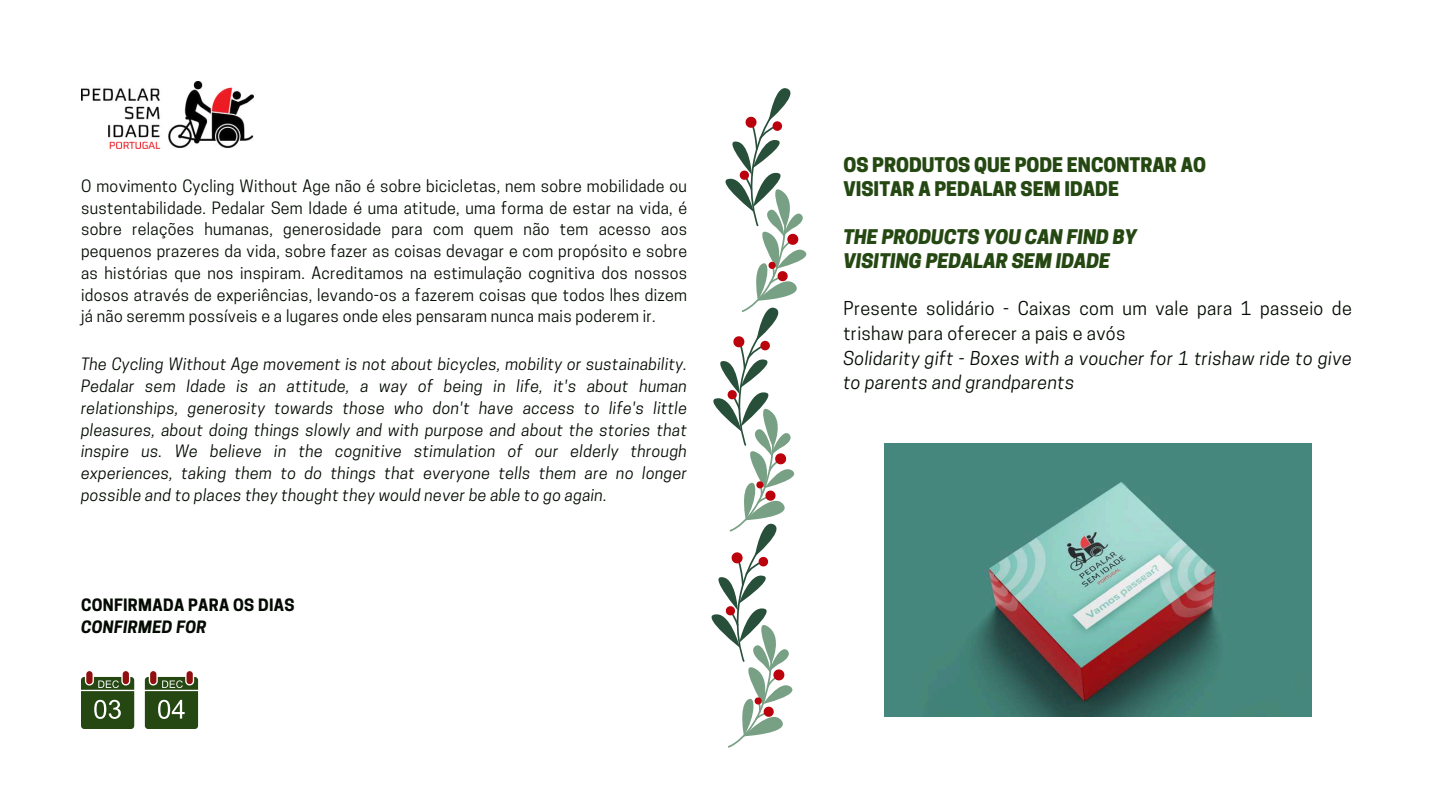
<style>
.page{position:relative;width:1440px;height:810px;background:#fff}
.page>*{position:absolute;margin:0;border:0;box-sizing:border-box;transform-origin:0 0}
.t1{font:800 19px/24px "Cooper Hewitt";color:#254813}
.t2{font:italic 800 19px/24px "Cooper Hewitt";color:#254813}
.t3{font:italic 18px/24.8px "Cooper Hewitt";letter-spacing:.02em;color:#030b02}
.t4{font:18px/24.8px "Cooper Hewitt";letter-spacing:.02em;color:#030b02}
.t5{font:16px/21.8px "Cooper Hewitt";letter-spacing:.02em;color:#030b02;text-align:justify}
.t6{font:italic 16px/21.8px "Cooper Hewitt";letter-spacing:.02em;color:#030b02;text-align:justify}
.t7{font:700 16px "Cooper Hewitt";letter-spacing:.02em;color:#030b02}
.t8{font:italic 700 16px "Cooper Hewitt";letter-spacing:.02em;color:#030b02}
</style>
<div class="page">
<svg style="left:145px;top:671px;width:53px;height:58px;background:#566a42"></svg>
<svg style="left:81px;top:671px;width:53px;height:58px;background:#566a42"></svg>
<svg style="left:711px;top:88px;width:96px;height:660px"></svg>
<img style="left:81px;top:81px;width:173px;height:67px">
<img style="left:884px;top:444px;width:427px;height:273px">
<p class="t5" style="left:81px;top:177px;width:608px">O movimento Cycling Without Age não é sobre bicicletas, nem sobre mobilidade ou sustentabilidade. Pedalar Sem Idade é uma atitude, uma forma de estar na vida, é sobre relações humanas, generosidade para com quem não tem acesso aos pequenos prazeres da vida, sobre fazer as coisas devagar e com propósito e sobre as histórias que nos inspiram. Acreditamos na estimulação cognitiva dos nossos idosos através de experiências, levando-os a fazerem coisas que todos lhes dizem já não seremm possíveis e a lugares onde eles pensaram nunca mais poderem ir.</p>
<p class="t6" style="left:81px;top:356px;width:608px">The Cycling Without Age movement is not about bicycles, mobility or sustainability.<br>Pedalar sem Idade is an attitude, a way of being in life, it's about human relationships, generosity towards those who don't have access to life's little pleasures, about doing things slowly and with purpose and about the stories that inspire us. We believe in the cognitive stimulation of our elderly through experiences, taking them to do things that everyone tells them are no longer possible and to places they thought they would never be able to go again.</p>
<p class="t7" style="left:81px;top:599px;width:215px">CONFIRMADA PARA OS DIAS</p>
<p class="t8" style="left:81px;top:621px;width:127px">CONFIRMED FOR</p>
<p class="t1" style="left:843px;top:155px;width:364px">OS PRODUTOS QUE PODE ENCONTRAR AO<br>VISITAR A PEDALAR SEM IDADE</p>
<p class="t2" style="left:843px;top:227px;width:295px">THE PRODUCTS YOU CAN FIND BY<br>VISITING PEDALAR SEM IDADE</p>
<p class="t4" style="left:843px;top:298px;width:510px">Presente solidário - Caixas com um vale para 1 passeio de trishaw para oferecer a pais e avós</p>
<p class="t3" style="left:843px;top:348px;width:510px">Solidarity gift - Boxes with a voucher for 1 trishaw ride to give to parents and grandparents</p>
</div>
